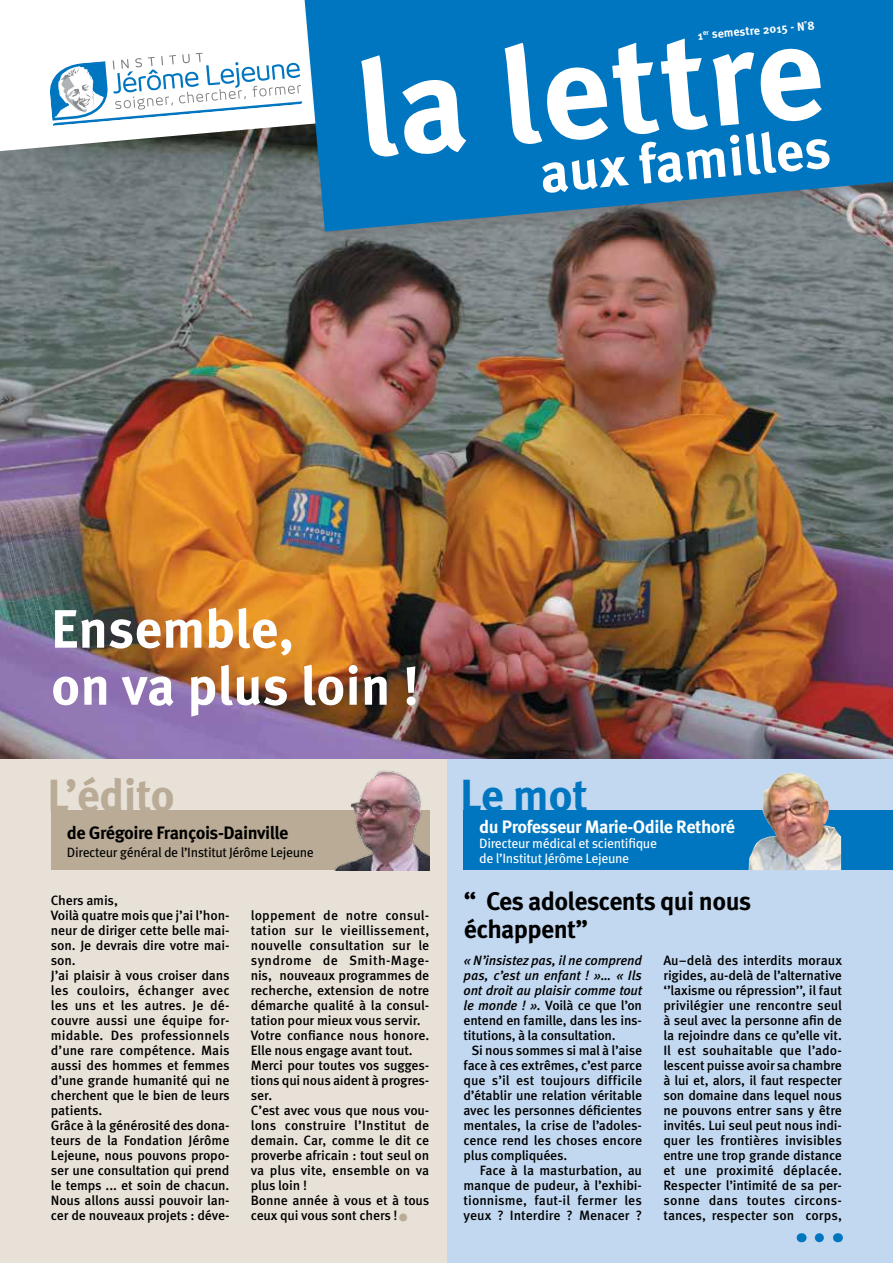
<style>
.page{position:relative;width:893px;height:1263px;background:#fff}
.page>*{position:absolute;margin:0;border:0;box-sizing:border-box;transform-origin:0 0}
.t1{font:700 135px "Meta OT";color:#fff}
.t2{font:700 55.5px "Meta OT";color:#fff}
.t3{font:700 54px/57px "Meta OT";color:#fff}
.t4{font:700 45px "Meta OT";color:#b9ab96}
.t5{font:700 45px "Meta OT";color:#0076c0}
.t6{font:700 25.5px/28.5px "Meta OT";letter-spacing:-.025em;color:#000}
.t7{font:700 18px "Meta OT";letter-spacing:-.025em;color:#fff}
.t8{font:700 18px "Meta OT";letter-spacing:-.03em;color:#000}
.t9{font:500 13.5px/15px "Meta OT";letter-spacing:-.01em;color:#000}
.t10{font:italic 500 13.5px "Meta OT";letter-spacing:-.015em;color:#000}
.t11{font:13.5px/15px "Meta OT";letter-spacing:-.025em;color:#fff}
.t12{font:13.5px "Meta OT";letter-spacing:-.025em;color:#000}
.t13{font:700 12px "Meta OT";color:#fff}
.s1{font-family:"Meta Serif OT";font-weight:400;font-size:22.5px;color:#b9ab96}
.s2{font-style:italic}
</style>
<div class="page">
<div style="left:446px;top:754px;width:447px;height:509px;background:#c2d8f0"></div>
<div style="left:0;top:753px;width:446px;height:510px;background:#e8e1d8"></div>
<div style="left:51px;top:810px;width:378px;height:60px;background:#b9ab96"></div>
<div style="left:463px;top:810px;width:430px;height:60px;background:#0076c0"></div>
<img style="left:0;top:151px;width:893px;height:608px">
<img style="left:334px;top:770px;width:95px;height:100px">
<img style="left:749px;top:773px;width:92px;height:97px">
<svg style="left:2px;top:52px;width:297px;height:99px"></svg>
<div style="left:299px;top:0;width:594px;height:245px;background:#717073;opacity:.5"></div>
<svg style="left:305px;top:0;width:588px;height:232px;fill:#0076c0"></svg>
<svg style="left:819px;top:1233px;width:5px;height:9px"></svg>
<svg style="left:49px;top:53px;width:253px;height:73px"></svg>
<p class="t13" style="left:697px;top:28px;width:119px;rotate:-5deg">1<sup>er</sup> semestre 2015 - N<sup>°</sup>8</p>
<h1 class="t1" style="left:349px;top:25px;width:466px;rotate:-5deg">la le ttre</h1>
<h2 class="t2" style="left:537px;top:138px;width:296px;rotate:-5deg">aux familles</h2>
<h3 class="t3" style="left:51px;top:601px;width:370px">Ensemble,<br>on va plus loin !</h3>
<h3 class="t4" style="left:48px;top:767px;width:129px">L’édito</h3>
<h3 class="t5" style="left:460px;top:766px;width:129px">Le mot</h3>
<h3 class="t8" style="left:67px;top:821px;width:223px">de Grégoire François-Dainville</h3>
<p class="t12" style="left:67px;top:844px;width:248px">Directeur général de l’Institut Jérôme Lejeune</p>
<p class="t9" style="left:51px;top:893px;width:180px">Chers amis,<br>Voilà quatre mois que j’ai l’hon&shy;neur de diriger cette belle mai&shy;son. Je devrais dire votre mai&shy;son.<br>J’ai plaisir à vous croiser dans les couloirs, échanger avec les uns et les autres. Je dé&shy;couvre aussi une équipe for&shy;midable. Des professionnels d’une rare compétence. Mais aussi des hommes et femmes d’une grande humanité qui ne cherchent que le bien de leurs patients.<br>Grâce à la générosité des dona&shy;teurs de la Fondation Jérôme<br>Lejeune, nous pouvons propo&shy;ser une consultation qui prend le temps ... et soin de chacun.<br>Nous allons aussi pouvoir lan&shy;cer de nouveaux projets : déve-</p>
<p class="t9" style="left:251px;top:908px;width:180px">loppement de notre consul&shy;tation sur le vieillissement, nouvelle consultation sur le syndrome de Smith-Mage&shy;nis, nouveaux programmes de recherche, extension de notre démarche qualité à la consul&shy;tation pour mieux vous servir.<br>Votre confiance nous honore.<br>Elle nous engage avant tout.<br>Merci pour toutes vos sugges&shy;tions qui nous aident à progres&shy;ser.<br>C’est avec vous que nous vou&shy;lons construire l’Institut de demain. Car, comme le dit ce proverbe africain : tout seul on va plus vite, ensemble on va plus loin !<br>Bonne année à vous et à tous ceux qui vous sont chers !<span class="s1">•</span></p>
<h3 class="t7" style="left:479px;top:815px;width:257px">du Professeur Marie-Odile Rethoré</h3>
<p class="t11" style="left:479px;top:835px;width:179px">Directeur médical et scientifique de l’Institut Jérôme Lejeune</p>
<h3 class="t6" style="left:464px;top:887px;width:289px">“ Ces adolescents qui nous échappent”</h3>
<p class="t10" style="left:463px;top:952px;width:180px">« N’insistez pas, il ne comprend</p>
<p class="t10" style="left:463px;top:967px;width:180px">pas, c’est un enfant ! »… « Ils</p>
<p class="t10" style="left:463px;top:982px;width:180px">ont droit au plaisir comme tout</p>
<p class="t9" style="left:463px;top:998px;width:180px"><span class="s2">le monde ! ».</span> Voilà ce que l’on</p>
<p class="t9" style="left:463px;top:1013px;width:180px">entend en famille, dans les ins-</p>
<p class="t9" style="left:463px;top:1028px;width:154px">titutions, à la consultation.</p>
<p class="t9" style="left:471px;top:1043px;width:172px">Si nous sommes si mal à l’aise</p>
<p class="t9" style="left:463px;top:1058px;width:180px">face à ces extrêmes, c’est parce</p>
<p class="t9" style="left:463px;top:1073px;width:180px">que s’il est toujours difficile</p>
<p class="t9" style="left:463px;top:1088px;width:180px">d’établir une relation véritable</p>
<p class="t9" style="left:463px;top:1103px;width:180px">avec les personnes déficientes</p>
<p class="t9" style="left:463px;top:1118px;width:180px">mentales, la crise de l’adoles-</p>
<p class="t9" style="left:463px;top:1133px;width:180px">cence rend les choses encore</p>
<p class="t9" style="left:463px;top:1148px;width:106px">plus compliquées.</p>
<p class="t9" style="left:480px;top:1163px;width:164px">Face à la masturbation, au</p>
<p class="t9" style="left:463px;top:1178px;width:180px">manque de pudeur, à l’exhibi-</p>
<p class="t9" style="left:463px;top:1193px;width:180px">tionnisme, faut-il fermer les</p>
<p class="t9" style="left:463px;top:1208px;width:180px">yeux ? Interdire ? Menacer ?</p>
<p class="t9" style="left:663px;top:953px;width:180px;text-align:justify">Au–delà des interdits moraux rigides, au-delà de l’alternative ‘’laxisme ou répression’’, il faut privilégier une rencontre seul à seul avec la personne afin de la rejoindre dans ce qu’elle vit.<br>Il est souhaitable que l’ado&shy;lescent puisse avoir sa chambre à lui et, alors, il faut respecter son domaine dans lequel nous ne pouvons entrer sans y être invités. Lui seul peut nous indi&shy;quer les frontières invisibles entre une trop grande distance et une proximité déplacée.<br>Respecter l’intimité de sa per&shy;sonne dans toutes circons&shy;tances, respecter son corps,</p>
</div>
